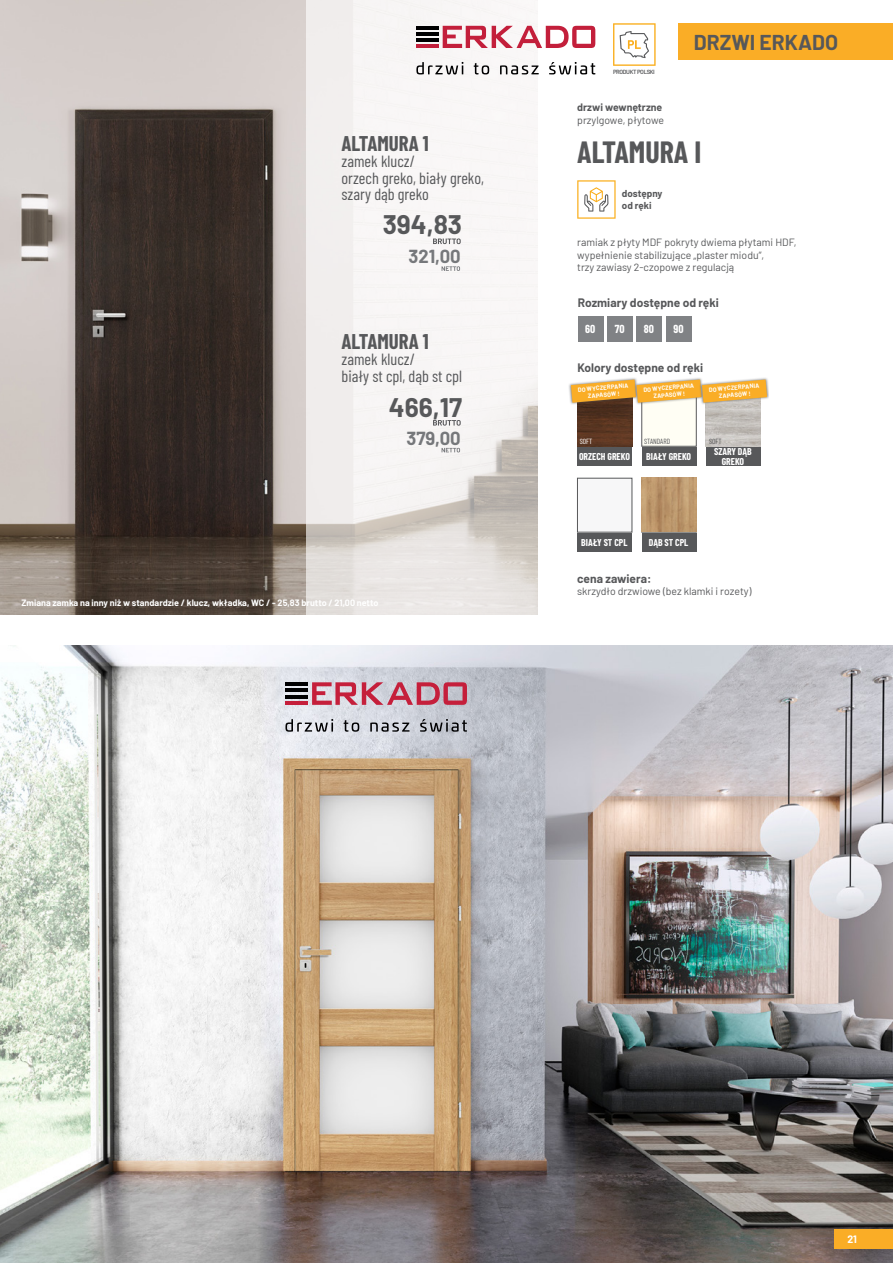
<style>
.page{position:relative;width:893px;height:1263px;background:#fff}
.page>*{position:absolute;margin:0;border:0;box-sizing:border-box;transform-origin:0 0}
.t1{font:700 30px "Barlow Condensed";color:#57585a}
.t2{font:700 26.25px "Barlow";color:#57585a}
.t3{font:700 21px "Barlow";color:#57585a}
.t4{font:700 20.85px "Barlow Condensed";color:#57585a}
.t5{font:700 18.45px "Barlow";color:#76787b}
.t6{font:16.2px/16.5px "Barlow Condensed";color:#57585a}
.t7{font:700 12px "Barlow";color:#57585a}
.t8{font:700 11.4px "Barlow Condensed";color:#fff}
.t9{font:10.5px/12.6px "Barlow";color:#57585a}
.t10{font:700 10.5px "Barlow";color:#57585a}
.t11{font:700 10.5px "Barlow";color:#fff}
.t12{font:700 9.75px/9.8px "Barlow Condensed";color:#fff;text-align:center}
.t13{font:700 9.75px/11.9px "Barlow";color:#57585a}
.t14{font:700 9px "Barlow";color:#fff}
.t15{font:7.5px "Barlow Condensed";color:#57585a}
.t16{font:7.5px "Barlow Condensed";color:#fff}
.t17{font:700 6px/7.2px "Barlow";color:#fff;text-align:center}
.t18{font:600 6px "Barlow";letter-spacing:-.06em;color:#57585a}
</style>
<div class="page">
<img style="left:0;top:646px;width:893px;height:617px">
<img style="left:0;top:0;width:306px;height:615px">
<svg style="left:306px;top:0;width:240px;height:615px;fill:#f7f5f4"></svg>
<div style="left:678px;top:23px;width:215px;height:37px;background:#faad26"></div>
<div style="left:577px;top:446px;width:55px;height:20px;background:#57585a"></div>
<div style="left:642px;top:446px;width:54px;height:20px;background:#57585a"></div>
<div style="left:642px;top:392px;width:54px;height:54px;background:#fffef4"></div>
<div style="left:706px;top:446px;width:55px;height:20px;background:#57585a"></div>
<img style="left:577px;top:405px;width:55px;height:41px">
<img style="left:706px;top:405px;width:55px;height:41px">
<svg style="left:577px;top:180px;width:39px;height:39px"></svg>
<div style="left:577px;top:532px;width:55px;height:20px;background:#57585a"></div>
<div style="left:577px;top:478px;width:55px;height:54px;background:#f7f7f8"></div>
<div style="left:577px;top:478px;width:55px;height:54px;border:1px solid #57585a"></div>
<div style="left:642px;top:532px;width:54px;height:20px;background:#57585a"></div>
<img style="left:642px;top:478px;width:54px;height:54px">
<svg style="left:578px;top:316px;width:114px;height:26px;background:#8b8c8f"></svg>
<svg style="left:433px;top:238px;width:28px;height:6px"></svg>
<svg style="left:442px;top:266px;width:18px;height:5px"></svg>
<svg style="left:433px;top:420px;width:28px;height:6px"></svg>
<svg style="left:442px;top:448px;width:18px;height:4px"></svg>
<div style="left:835px;top:1229px;width:58px;height:19px;background:#faad26"></div>
<svg style="left:613px;top:23px;width:43px;height:43px"></svg>
<hr style="left:285px;top:682px;width:23px;height:4px;background:#000001">
<hr style="left:285px;top:689px;width:23px;height:3px;background:#000001">
<hr style="left:285px;top:695px;width:23px;height:3px;background:#000001">
<hr style="left:285px;top:701px;width:23px;height:4px;background:#c51f3b">
<svg style="left:312px;top:682px;width:155px;height:23px;background:#ca8091"></svg>
<svg style="left:285px;top:719px;width:48px;height:13px"></svg>
<svg style="left:344px;top:720px;width:15px;height:12px"></svg>
<svg style="left:370px;top:722px;width:39px;height:10px"></svg>
<svg style="left:420px;top:719px;width:47px;height:13px"></svg>
<hr style="left:416px;top:26px;width:23px;height:3px;background:#000001">
<hr style="left:416px;top:32px;width:23px;height:4px;background:#000001">
<hr style="left:416px;top:38px;width:23px;height:4px;background:#000001">
<hr style="left:416px;top:45px;width:23px;height:3px;background:#c31f3b">
<svg style="left:443px;top:26px;width:152px;height:22px"></svg>
<svg style="left:416px;top:62px;width:47px;height:12px"></svg>
<svg style="left:474px;top:63px;width:15px;height:11px"></svg>
<svg style="left:500px;top:65px;width:39px;height:9px"></svg>
<svg style="left:549px;top:62px;width:46px;height:12px"></svg>
<div style="left:569px;top:377px;width:69px;height:28px;background:#57585a;opacity:.75"></div>
<div style="left:634px;top:377px;width:70px;height:28px;background:#57585a;opacity:.75"></div>
<div style="left:700px;top:377px;width:69px;height:28px;background:#57585a;opacity:.75"></div>
<svg style="left:571px;top:380px;width:196px;height:23px;background:#ebb14b"></svg>
<p class="t4" style="left:342px;top:128px;width:89px">ALTAMURA 1</p>
<p class="t6" style="left:342px;top:152px;width:75px">zamek klucz/</p>
<p class="t6" style="left:342px;top:168px;width:144px">orzech greko, biały greko, szary dąb greko</p>
<p class="t2" style="left:383px;top:205px;width:81px">394,83</p>
<p class="t5" style="left:409px;top:243px;width:54px">321,00</p>
<p class="t4" style="left:342px;top:326px;width:89px">ALTAMURA 1</p>
<p class="t6" style="left:342px;top:350px;width:75px">zamek klucz/</p>
<p class="t6" style="left:342px;top:366px;width:122px">biały st cpl, dąb st cpl</p>
<p class="t2" style="left:389px;top:388px;width:75px">466,17</p>
<p class="t5" style="left:406px;top:425px;width:56px">379,00</p>
<p class="t14" style="left:22px;top:596px;width:358px">Zmiana zamka na inny niż w standardzie / klucz, wkładka, WC / - 25,83 brutto / 21,00 netto</p>
<p class="t18" style="left:613px;top:67px;width:43px">PRODUKT POLSKI</p>
<p class="t10" style="left:577px;top:100px;width:87px">drzwi wewnętrzne</p>
<p class="t9" style="left:577px;top:113px;width:88px">przylgowe, płytowe</p>
<p class="t3" style="left:694px;top:27px;width:146px">DRZWI ERKADO</p>
<p class="t1" style="left:577px;top:130px;width:126px">ALTAMURA I</p>
<p class="t13" style="left:622px;top:187px;width:42px">dostępny od ręki</p>
<p class="t9" style="left:577px;top:235px;width:221px">ramiak z płyty MDF pokryty dwiema płytami HDF, wypełnienie stabilizujące „plaster miodu”,<br>trzy zawiasy 2-czopowe z regulacją</p>
<p class="t7" style="left:578px;top:293px;width:143px">Rozmiary dostępne od ręki</p>
<p class="t8" style="left:585px;top:321px;width:12px">60</p>
<p class="t8" style="left:615px;top:321px;width:11px">70</p>
<p class="t8" style="left:644px;top:321px;width:12px">80</p>
<p class="t8" style="left:673px;top:321px;width:12px">90</p>
<p class="t7" style="left:577px;top:358px;width:127px">Kolory dostępne od ręki</p>
<p class="t17" style="left:578px;top:386px;width:52px;rotate:-5deg">DO WYCZERPANIA<br>ZAPASÓW !</p>
<p class="t17" style="left:643px;top:386px;width:52px;rotate:-5deg">DO WYCZERPANIA<br>ZAPASÓW !</p>
<p class="t17" style="left:709px;top:386px;width:52px;rotate:-5deg">DO WYCZERPANIA<br>ZAPASÓW !</p>
<p class="t16" style="left:580px;top:436px;width:14px">SOFT</p>
<p class="t15" style="left:644px;top:436px;width:27px">STANDARD</p>
<p class="t15" style="left:709px;top:436px;width:14px">SOFT</p>
<p class="t12" style="left:579px;top:452px;width:52px">ORZECH GREKO</p>
<p class="t12" style="left:646px;top:452px;width:46px">BIAŁY GREKO</p>
<p class="t12" style="left:714px;top:446px;width:39px">SZARY DĄB<br>GREKO</p>
<p class="t12" style="left:581px;top:537px;width:48px">BIAŁY ST CPL</p>
<p class="t12" style="left:649px;top:537px;width:41px">DĄB ST CPL</p>
<p class="t7" style="left:577px;top:569px;width:76px">cena zawiera:</p>
<p class="t9" style="left:577px;top:584px;width:176px">skrzydło drzwiowe (bez klamki i rozety)</p>
<p class="t11" style="left:847px;top:1231px;width:11px">21</p>
</div>
